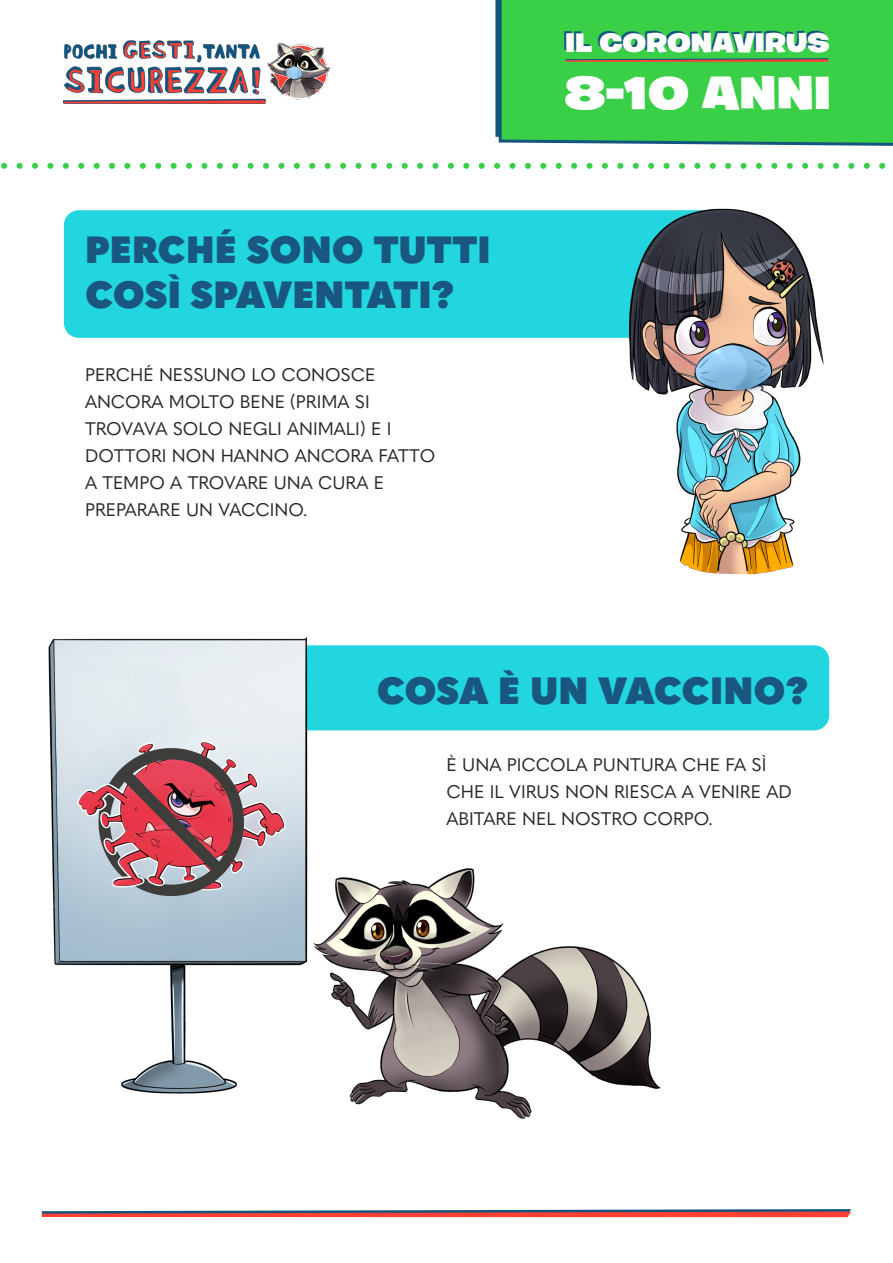
<style>
.page{position:relative;width:893px;height:1263px;background:#fff}
.page>*{position:absolute;margin:0;border:0;box-sizing:border-box;transform-origin:0 0}
.t1{font:900 46.5px "Burbank Big Wide";color:#fff}
.t2{font:800 37.5px/45px "Quasimoda";color:#1a5780}
.t3{font:900 27px "Burbank Big Wide";color:#fff}
.t4{font:18px/27px "Quasimoda";color:#282828}
</style>
<div class="page">
<img style="left:64px;top:41px;width:266px;height:63px">
<svg style="left:1px;top:163px;width:453px;height:6px"></svg>
<div style="left:497px;top:0;width:396px;height:29px;background:#39d048"></div>
<div style="left:64px;top:210px;width:659px;height:128px;background:#21d6df;border-radius:15px"></div>
<img style="left:460px;top:29px;width:433px;height:546px">
<div style="left:222px;top:645px;width:607px;height:85px;background:#21d6df;border-radius:15px"></div>
<img style="left:48px;top:637px;width:422px;height:457px">
<img style="left:197px;top:689px;width:536px;height:529px">
<svg style="left:42px;top:1209px;width:809px;height:8px;background:#b66168"></svg>
<svg style="left:566px;top:58px;width:263px;height:4px"></svg>
<p class="t2" style="left:85px;top:225px;width:407px">PERCHÉ SONO TUTTI<br>COSÌ SPAVENTATI?</p>
<p class="t4" style="left:85px;top:360px;width:352px">PERCHÉ NESSUNO LO CONOSCE<br>ANCORA MOLTO BENE (PRIMA SI<br>TROVAVA SOLO NEGLI ANIMALI) E I<br>DOTTORI NON HANNO ANCORA FATTO<br>A TEMPO A TROVARE UNA CURA E<br>PREPARARE UN VACCINO.</p>
<p class="t3" style="left:565px;top:26px;width:265px">IL CORONAVIRUS</p>
<h1 class="t1" style="left:565px;top:63px;width:267px">8-10 ANNI</h1>
<p class="t2" style="left:377px;top:666px;width:433px">COSA È UN VACCINO?</p>
<p class="t4" style="left:447px;top:750px;width:347px">È UNA PICCOLA PUNTURA CHE FA SÌ<br>CHE IL VIRUS NON RIESCA A VENIRE AD<br>ABITARE NEL NOSTRO CORPO.</p>
</div>
